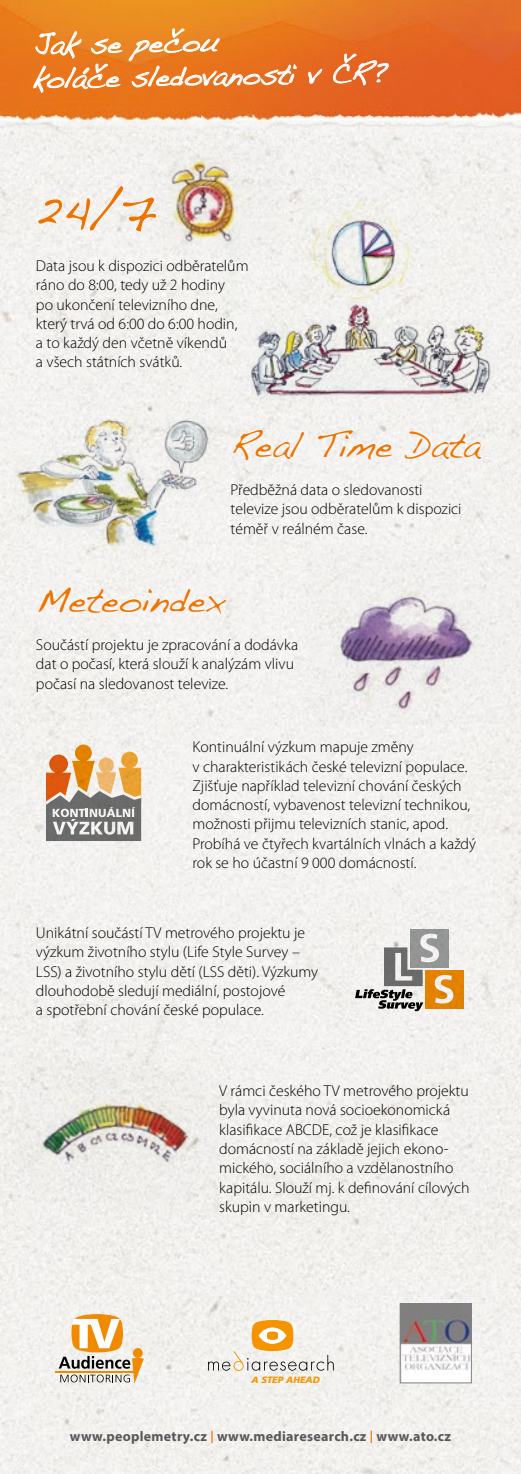
<style>
.page{position:relative;width:521px;height:1474px;background:#fff}
.page>*{position:absolute;margin:0;border:0;box-sizing:border-box;transform-origin:0 0}
.t1{font:52.5px "Handwriting Dakota";color:#ec7405}
.t2{font:36.05px "Handwriting Dakota";color:#ec7405}
.t3{font:28.35px/33.9px "Handwriting Dakota";color:#fff}
.t4{font:300 15.75px/19.2px "Myriad Pro";color:#000}
.t5{font:700 14px "Myriad Pro";letter-spacing:.02em;color:#58585a}
.t6{font:italic 900 9.1px "Frutiger CE";color:#f39400}
.t7{font:8.75px "Myriad";color:#000}
.s1{font-weight:400;font-size:18.2px;color:#ec7405}
</style>
<div class="page">
<img style="left:0;top:0;width:521px;height:120px">
<div style="left:0;top:120px;width:521px;height:1353px;background:#f2f1ee"></div>
<svg style="left:37px;top:185px;width:114px;height:47px"></svg>
<img style="left:151px;top:146px;width:133px;height:108px">
<img style="left:226px;top:199px;width:285px;height:207px">
<img style="left:15px;top:418px;width:206px;height:140px">
<svg style="left:232px;top:429px;width:73px;height:32px"></svg>
<svg style="left:317px;top:429px;width:78px;height:31px"></svg>
<svg style="left:404px;top:430px;width:79px;height:29px"></svg>
<div style="left:0;top:722px;width:247px;height:159px;background:#f3f2f0"></div>
<svg style="left:46px;top:744px;width:95px;height:97px"></svg>
<img style="left:306px;top:550px;width:215px;height:175px">
<svg style="left:37px;top:586px;width:190px;height:42px"></svg>
<svg style="left:347px;top:917px;width:134px;height:124px"></svg>
<img style="left:8px;top:1056px;width:224px;height:164px">
<hr style="left:55px;top:1370px;width:81px;height:2px;background:#f08a00">
<svg style="left:59px;top:1313px;width:85px;height:70px"></svg>
<svg style="left:133px;top:1347px;width:10px;height:10px"></svg>
<svg style="left:208px;top:1319px;width:126px;height:51px"></svg>
<img style="left:402px;top:1305px;width:68px;height:76px">
<div style="left:400px;top:1303px;width:72px;height:80px;border:1px solid #808183"></div>
<svg style="left:33px;top:23px;width:264px;height:71px"></svg>
<svg style="left:307px;top:68px;width:16px;height:16px"></svg>
<svg style="left:332px;top:53px;width:57px;height:33px"></svg>
<h3 class="t3" style="left:32px;top:27px;width:357px;rotate:-1deg">Jak se pečou<br>koláče sledovanosti v ČR?</h3>
<h1 class="t1" style="left:34px;top:174px;width:123px">24/7</h1>
<p class="t4" style="left:36px;top:256px;width:214px">Data jsou k dispozici odběratelům ráno do 8:00, tedy už 2 hodiny<br>po ukončení televizního dne, který trvá od 6:00 do 6:00 hodin,<br>a to každý den včetně víkendů<br>a všech státních svátků.</p>
<h2 class="t2" style="left:231px;top:423px;width:251px">Real Time Data</h2>
<p class="t4" style="left:231px;top:480px;width:232px">Předběžná data o sledovanosti televize jsou odběratelům k dispozici téměř v reálném čase.</p>
<h2 class="t2" style="left:36px;top:578px;width:192px">Meteoindex</h2>
<p class="t4" style="left:36px;top:635px;width:264px">Součástí projektu je zpracování a dodávka dat o počasí, která slouží k analýzám vlivu počasí na sledovanost televize.</p>
<p class="t4" style="left:192px;top:737px;width:285px">Kontinuální výzkum mapuje změny<br>v charakteristikách české televizní populace.<br>Zjišťuje například televizní chování českých domácností, vybavenost televizní technikou, možnosti přijmu televizních stanic, apod.<br>Probíhá ve čtyřech kvartálních vlnách a každý rok se ho účastní 9 000 domácností.</p>
<p class="t4" style="left:36px;top:923px;width:284px">Unikátní součástí TV metrového projektu je výzkum životního stylu (Life Style Survey – LSS) a životního stylu dětí (LSS děti). Výzkumy dlouhodobě sledují mediální, postojové<br>a spotřební chování české populace.</p>
<p class="t4" style="left:219px;top:1081px;width:252px">V rámci českého TV metrového projektu byla vyvinuta nová socioekonomická klasifikace ABCDE, což je klasifikace domácností na základě jejich ekono&shy;mického, sociálního a vzdělanostního kapitálu. Slouží mj. k definování cílových skupin v marketingu.</p>
<p class="t7" style="left:303px;top:1102px;width:78px">C/M/Y/K: 0/55/100/0</p>
<p class="t7" style="left:281px;top:1112px;width:98px">websafe R/G/B: 255/153/0</p>
<p class="t7" style="left:304px;top:1122px;width:58px">Pantone: 151 C</p>
<p class="t7" style="left:303px;top:1141px;width:69px">C/M/Y/K: 0/0/0/70</p>
<p class="t7" style="left:281px;top:1151px;width:107px">websafe R/G/B: 102/102/102</p>
<p class="t7" style="left:304px;top:1161px;width:83px">Pantone: Cool Gray 11</p>
<p class="t6" style="left:252px;top:1374px;width:70px">A STEP AHEAD</p>
<p class="t5" style="left:70px;top:1427px;width:382px">www.peoplemetry.cz <span class="s1">I</span> www.mediaresearch.cz <span class="s1">I</span> www.ato.cz</p>
</div>
